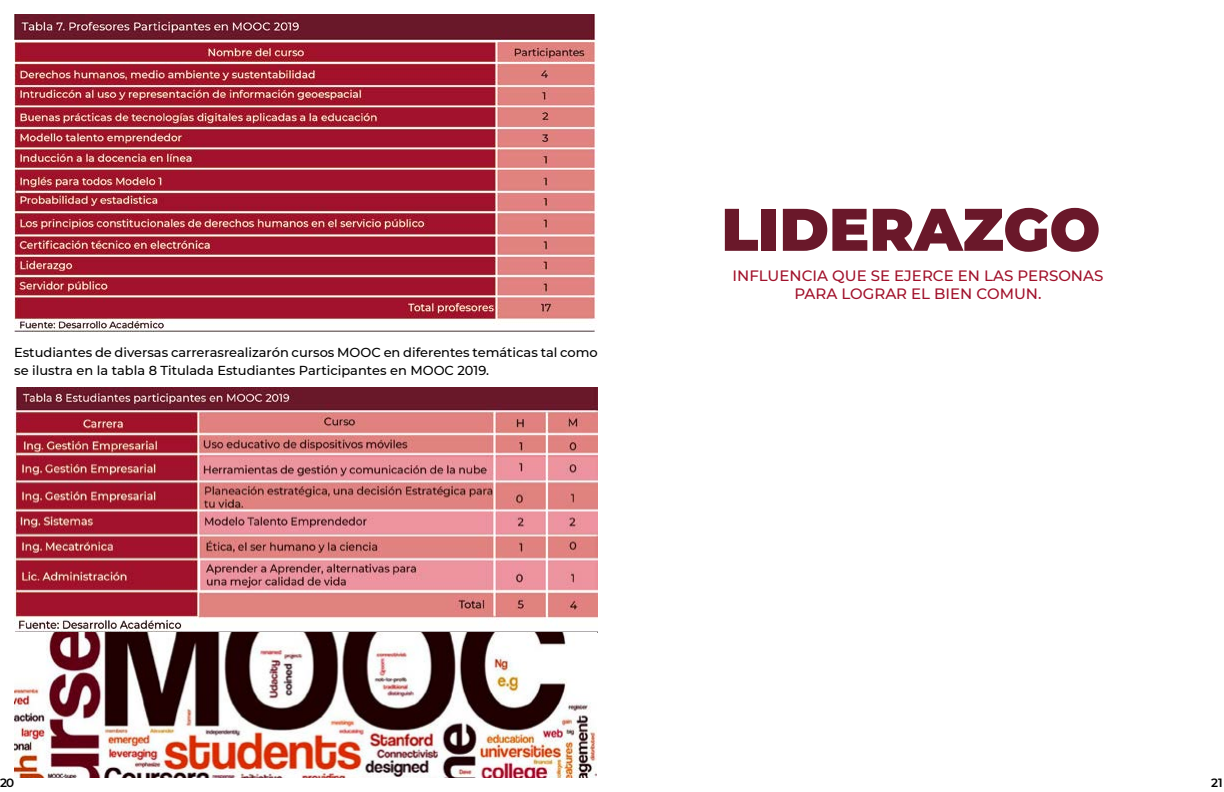
<style>
.page{position:relative;width:1224px;height:792px;background:#fff}
.page>*{position:absolute;margin:0;border:0;box-sizing:border-box;transform-origin:0 0}
.t1{font:900 60px "Montserrat";color:#6a182a}
.t2{font:500 15px/18px "Montserrat";color:#a1112b;text-align:center}
.t3{font:500 13px/18px "Montserrat";color:#000}
.t4{font:600 12px "Montserrat";color:#000}
</style>
<div class="page">
<img style="left:14px;top:14px;width:583px;height:317px">
<img style="left:14px;top:387px;width:584px;height:245px">
<img style="left:15px;top:632px;width:581px;height:146px">
<p class="t3" style="left:14px;top:343px;width:585px">Estudiantes de diversas carrerasrealizarón cursos MOOC en diferentes temáticas tal como se ilustra en la tabla 8 Titulada Estudiantes Participantes en MOOC 2019.</p>
<h1 class="t1" style="left:721px;top:184px;width:380px">LIDERAZGO</h1>
<p class="t2" style="left:733px;top:266px;width:372px">INFLUENCIA QUE SE EJERCE EN LAS PERSONAS<br>PARA LOGRAR EL BIEN COMUN.</p>
<p class="t4" style="left:0;top:775px;width:16px">20</p>
<p class="t4" style="left:1211px;top:775px;width:13px">21</p>
</div>
